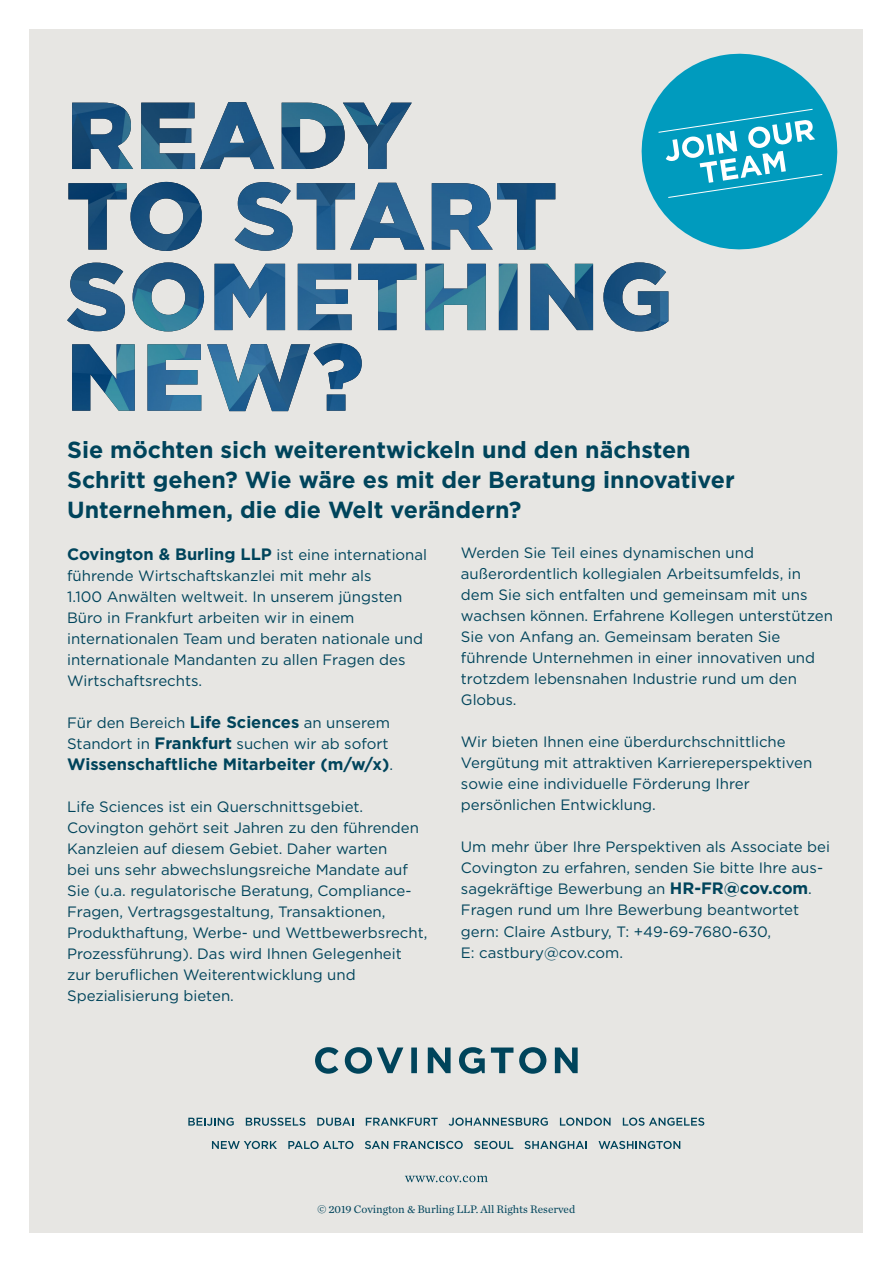
<style>
.page{position:relative;width:893px;height:1263px;background:#fff}
.page>*{position:absolute;margin:0;border:0;box-sizing:border-box;transform-origin:0 0}
.t1{font:700 23.25px/30px "Gotham";color:#00445b}
.t2{font:700 16.5px "Gotham";color:#00445b}
.t3{font:15px/21px "Gotham";color:#00445b}
.t4{font:11.4px "Chronicle Text G1";color:#00445b}
.s1{font-weight:400;font-size:15px}
.s2{font-weight:700;font-size:16.5px}
</style>
<div class="page">
<div style="left:30px;top:30px;width:833px;height:1203px;background:#e7e6e3"></div>
<svg style="left:188px;top:1117px;width:46px;height:9px"></svg>
<svg style="left:246px;top:1117px;width:59px;height:9px"></svg>
<svg style="left:317px;top:1118px;width:36px;height:8px"></svg>
<svg style="left:366px;top:1118px;width:72px;height:8px"></svg>
<svg style="left:449px;top:1117px;width:99px;height:9px"></svg>
<svg style="left:560px;top:1117px;width:50px;height:9px"></svg>
<svg style="left:623px;top:1117px;width:81px;height:9px"></svg>
<svg style="left:212px;top:1141px;width:65px;height:8px"></svg>
<svg style="left:288px;top:1141px;width:65px;height:8px"></svg>
<svg style="left:365px;top:1141px;width:23px;height:8px"></svg>
<svg style="left:394px;top:1141px;width:69px;height:8px"></svg>
<svg style="left:474px;top:1141px;width:39px;height:8px"></svg>
<svg style="left:524px;top:1141px;width:63px;height:8px"></svg>
<svg style="left:598px;top:1141px;width:82px;height:8px"></svg>
<svg style="left:555px;top:1047px;width:23px;height:26px"></svg>
<svg style="left:519px;top:1047px;width:27px;height:27px"></svg>
<svg style="left:459px;top:1047px;width:26px;height:27px"></svg>
<svg style="left:315px;top:1047px;width:24px;height:27px"></svg>
<svg style="left:345px;top:1047px;width:58px;height:27px"></svg>
<svg style="left:428px;top:1047px;width:23px;height:26px"></svg>
<svg style="left:411px;top:1047px;width:6px;height:26px"></svg>
<svg style="left:491px;top:1047px;width:22px;height:26px"></svg>
<svg style="left:405px;top:1176px;width:83px;height:6px"></svg>
<svg style="left:72px;top:331px;width:574px;height:80px"></svg>
<img style="left:67px;top:102px;width:601px;height:229px">
<svg style="left:635px;top:53px;width:203px;height:203px"></svg>
<p class="t1" style="left:67px;top:434px;width:669px">Sie möchten sich weiterentwickeln und den nächsten<br>Schritt gehen? Wie wäre es mit der Beratung innovativer<br>Unternehmen, die die Welt verändern?</p>
<p class="t2" style="left:67px;top:543px;width:362px">Covington &amp; Burling LLP <span class="s1">ist eine international</span></p>
<p class="t3" style="left:67px;top:564px;width:357px">führende Wirtschaftskanzlei mit mehr als<br>1.100 Anwälten weltweit. In unserem jüngsten Büro in Frankfurt arbeiten wir in einem internationalen Team und beraten nationale und internationale Mandanten zu allen Fragen des Wirtschaftsrechts.</p>
<p class="t3" style="left:67px;top:711px;width:324px">Für den Bereich <span class="s2">Life Sciences</span> an unserem</p>
<p class="t3" style="left:67px;top:732px;width:323px">Standort in <span class="s2">Frankfurt</span> suchen wir ab sofort</p>
<p class="t2" style="left:67px;top:753px;width:328px">Wissenschaftliche Mitarbeiter (m/w/x)<span class="s1">.</span></p>
<p class="t3" style="left:67px;top:795px;width:362px">Life Sciences ist ein Querschnittsgebiet.<br>Covington gehört seit Jahren zu den führenden Kanzleien auf diesem Gebiet. Daher warten<br>bei uns sehr abwechslungsreiche Mandate auf Sie (u.a. regulatorische Beratung, Compliance-Fragen, Vertragsgestaltung, Transaktionen, Produkthaftung, Werbe- und Wettbewerbsrecht, Prozessführung). Das wird Ihnen Gelegenheit zur beruflichen Weiterentwicklung und Spezialisierung bieten.</p>
<p class="t3" style="left:461px;top:542px;width:373px">Werden Sie Teil eines dynamischen und außerordentlich kollegialen Arbeitsumfelds, in dem Sie sich entfalten und gemeinsam mit uns wachsen können. Erfahrene Kollegen unterstützen Sie von Anfang an. Gemeinsam beraten Sie führende Unternehmen in einer innovativen und trotzdem lebensnahen Industrie rund um den Globus.</p>
<p class="t3" style="left:461px;top:731px;width:353px">Wir bieten Ihnen eine überdurchschnittliche Vergütung mit attraktiven Karriereperspektiven sowie eine individuelle Förderung Ihrer persönlichen Entwicklung.</p>
<p class="t3" style="left:461px;top:836px;width:371px">Um mehr über Ihre Perspektiven als Associate bei Covington zu erfahren, senden Sie bitte Ihre aus&shy;sagekräftige Bewerbung an <span class="s2">HR-FR@cov.com</span>.<br>Fragen rund um Ihre Bewerbung beantwortet gern: Claire Astbury, T: +49-69-7680-630,</p>
<p class="t3" style="left:461px;top:941px;width:164px">E: castbury@cov.com.</p>
<p class="t4" style="left:317px;top:1200px;width:259px">© 2019 Covington &amp; Burling LLP. All Rights Reserved</p>
</div>
